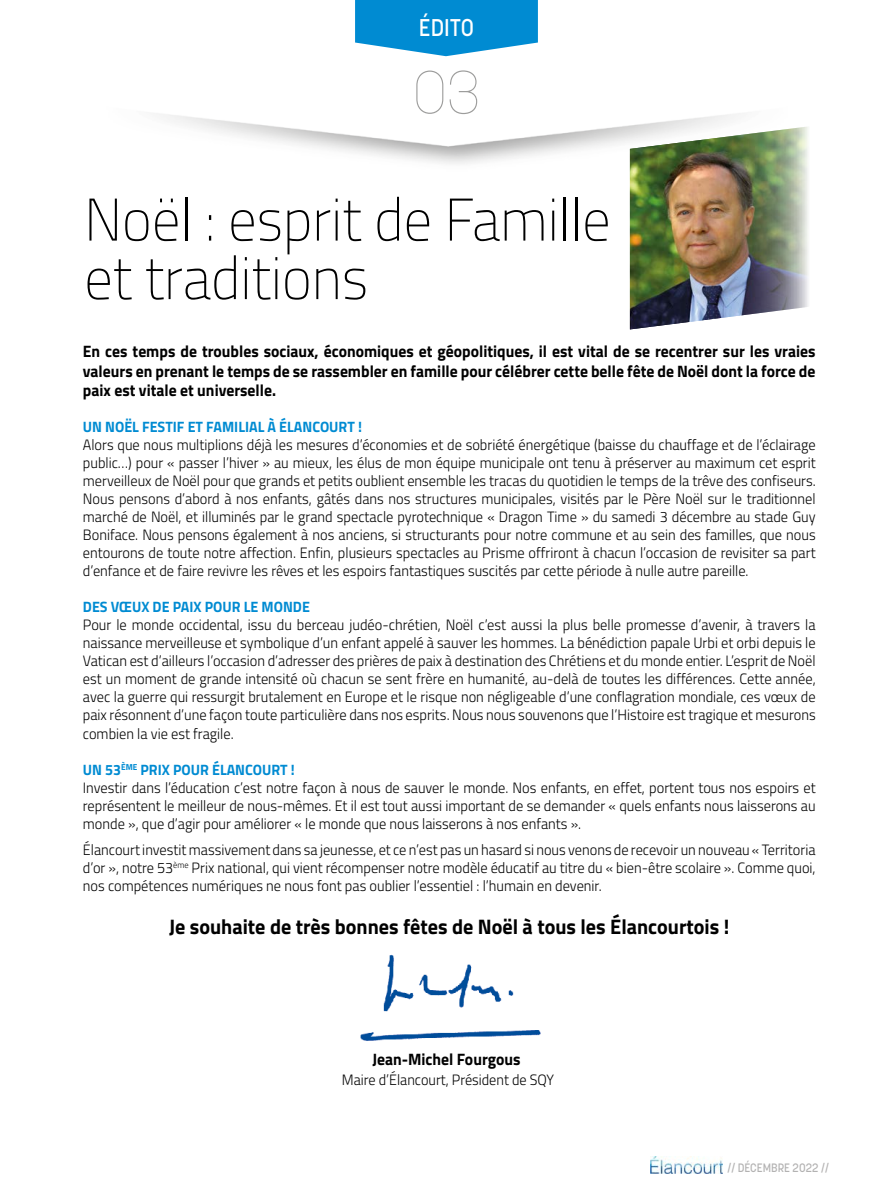
<style>
.page{position:relative;width:893px;height:1191px;background:#fff}
.page>*{position:absolute;margin:0;border:0;box-sizing:border-box;transform-origin:0 0}
.t1{font:200 60px/58.5px "Cairo";color:#000;scale:.95 1}
.t2{font:100 60px "Korolev";color:#9d9d9c;scale:.95 1}
.t3{font:500 24px "Korolev";color:#fff;scale:.95 1}
.t4{font:700 21px "Cairo";color:#000;scale:.96 1}
.t5{font:700 16.5px/19.8px "Cairo";color:#000;text-align:justify;scale:.95 1}
.t6{font:300 15px/18px "Cairo";color:#000;text-align:justify;scale:.96 1}
.t7{font:700 15px "Cairo";color:#008bd2;scale:.95 1}
.t8{font:300 15px "Cairo";color:#000;scale:.95 1}
.t9{font:500 12.15px "Korolev";color:#b3b2b2;scale:.95 1}
.s1{font-weight:700;color:#008bd2}
</style>
<div class="page">
<img style="left:651px;top:1157px;width:72px;height:16px">
<svg style="left:355px;top:0;width:183px;height:56px;background:#1e98d7"></svg>
<img style="left:630px;top:126px;width:180px;height:203px">
<img style="left:360px;top:954px;width:181px;height:87px">
<h2 class="t3" style="left:419px;top:13px;width:60px">ÉDITO</h2>
<h1 class="t2" style="left:413px;top:54px;width:72px">03</h1>
<h1 class="t1" style="left:84px;top:190px;width:556px">Noël : esprit de Famille et traditions</h1>
<p class="t5" style="left:83px;top:341px;width:773px">En ces temps de troubles sociaux, économiques et géopolitiques, il est vital de se recentrer sur les vraies valeurs en prenant le temps de se rassembler en famille pour célébrer cette belle fête de Noël dont la force de paix est vitale et universelle.</p>
<p class="t7" style="left:83px;top:415px;width:295px">UN NOËL FESTIF ET FAMILIAL À ÉLANCOURT !</p>
<p class="t6" style="left:83px;top:436px;width:765px">Alors que nous multiplions déjà les mesures d’économies et de sobriété énergétique (baisse du chauffage et de l’éclairage public…) pour « passer l’hiver » au mieux, les élus de mon équipe municipale ont tenu à préserver au maximum cet esprit merveilleux de Noël pour que grands et petits oublient ensemble les tracas du quotidien le temps de la trêve des confiseurs.<br>Nous pensons d’abord à nos enfants, gâtés dans nos structures municipales, visités par le Père Noël sur le traditionnel marché de Noël, et illuminés par le grand spectacle pyrotechnique « Dragon Time » du samedi 3 décembre au stade Guy Boniface. Nous pensons également à nos anciens, si structurants pour notre commune et au sein des familles, que nous entourons de toute notre affection. Enfin, plusieurs spectacles au Prisme offriront à chacun l’occasion de revisiter sa part d’enfance et de faire revivre les rêves et les espoirs fantastiques suscités par cette période à nulle autre pareille.</p>
<p class="t7" style="left:83px;top:595px;width:240px">DES VŒUX DE PAIX POUR LE MONDE</p>
<p class="t6" style="left:83px;top:616px;width:765px">Pour le monde occidental, issu du berceau judéo-chrétien, Noël c’est aussi la plus belle promesse d’avenir, à travers la naissance merveilleuse et symbolique d’un enfant appelé à sauver les hommes. La bénédiction papale Urbi et orbi depuis le Vatican est d’ailleurs l’occasion d’adresser des prières de paix à destination des Chrétiens et du monde entier. L’esprit de Noël est un moment de grande intensité où chacun se sent frère en humanité, au-delà de toutes les différences. Cette année, avec la guerre qui ressurgit brutalement en Europe et le risque non négligeable d’une conflagration mondiale, ces vœux de paix résonnent d’une façon toute particulière dans nos esprits. Nous nous souvenons que l’Histoire est tragique et mesurons combien la vie est fragile.</p>
<p class="t6" style="left:83px;top:760px;width:765px;text-align:left"><span class="s1">UN 53</span><sup>ÈME</sup> <span class="s1">PRIX POUR ÉLANCOURT !<br></span>Investir dans l’éducation c’est notre façon à nous de sauver le monde. Nos enfants, en effet, portent tous nos espoirs et représentent le meilleur de nous-mêmes. Et il est tout aussi important de se demander « quels enfants nous laisserons au monde », que d’agir pour améliorer « le monde que nous laisserons à nos enfants ».</p>
<p class="t6" style="left:83px;top:840px;width:765px">Élancourt investit massivement dans sa jeunesse, et ce n’est pas un hasard si nous venons de recevoir un nouveau « Territoria d’or », notre 53<sup>ème</sup> Prix national, qui vient récompenser notre modèle éducatif au titre du « bien-être scolaire ». Comme quoi, nos compétences numériques ne nous font pas oublier l’essentiel : l’humain en devenir.</p>
<h3 class="t4" style="left:169px;top:909px;width:585px">Je souhaite de très bonnes fêtes de Noël à tous les Élancourtois !</h3>
<p class="t5" style="left:372px;top:1049px;width:158px">Jean-Michel Fourgous</p>
<p class="t8" style="left:342px;top:1068px;width:225px">Maire d’Élancourt, Président de SQY</p>
<p class="t9" style="left:728px;top:1160px;width:108px">// DÉCEMBRE 2022 //</p>
</div>
